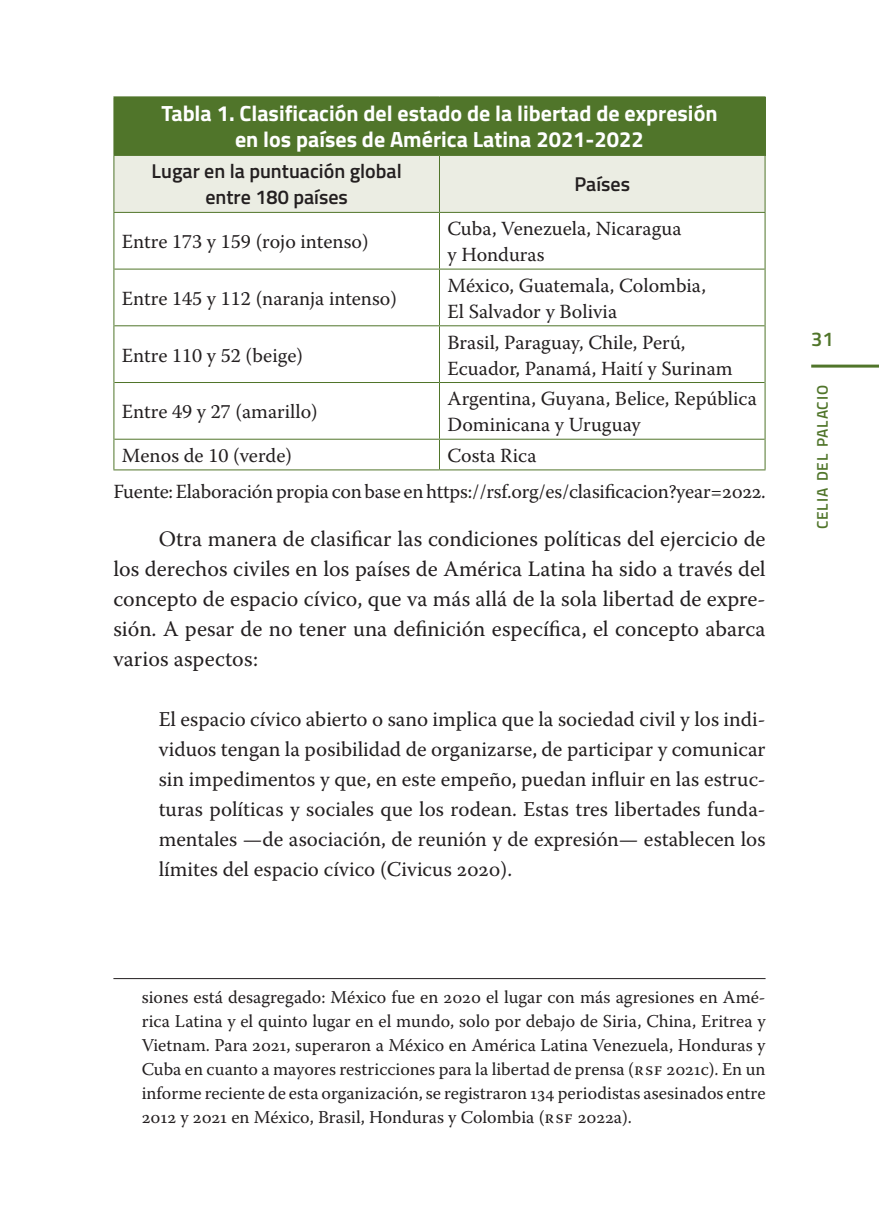
<style>
.page{position:relative;width:879px;height:1219px;background:#fff}
.page>*{position:absolute;margin:0;border:0;box-sizing:border-box;transform-origin:0 0}
.t1{font:22px/30px "Warnock Pro";color:#231f20;text-align:justify}
.t2{font:700 22px/26px "Titillium";color:#fff;text-align:center}
.t3{font:21px/30px "Warnock Pro";color:#231f20;text-align:justify}
.t4{font:20px/26px "Warnock Pro";color:#231f20}
.t5{font:600 20px/26px "Titillium";color:#231f20;text-align:center}
.t6{font:600 20px "Titillium";color:#50752a}
.t7{font:18px/24px "Warnock Pro";color:#231f20;text-align:justify}
.t8{font:600 15.4px "Titillium";letter-spacing:.055em;color:#50752a}
</style>
<div class="page">
<hr style="left:811px;top:365px;width:68px;height:3px;background:#50752a">
<div style="left:114px;top:97px;width:651px;height:58px;background:#50752a"></div>
<div style="left:114px;top:156px;width:650px;height:56px;background:#ebede3"></div>
<hr style="left:113px;top:96px;width:326px;height:1px;background:#50752a">
<hr style="left:439px;top:96px;width:326px;height:1px;background:#50752a">
<hr style="left:113px;top:97px;width:1px;height:58px;background:#50752a">
<hr style="left:113px;top:155px;width:326px;height:1px;background:#50752a">
<hr style="left:439px;top:155px;width:326px;height:1px;background:#50752a">
<hr style="left:113px;top:156px;width:1px;height:56px;background:#50752a">
<hr style="left:439px;top:156px;width:1px;height:56px;background:#50752a">
<hr style="left:764px;top:156px;width:1px;height:56px;background:#50752a">
<hr style="left:113px;top:212px;width:326px;height:1px;background:#50752a">
<hr style="left:439px;top:212px;width:326px;height:1px;background:#50752a">
<hr style="left:113px;top:213px;width:1px;height:56px;background:#50752a">
<hr style="left:113px;top:269px;width:1px;height:57px;background:#50752a">
<hr style="left:113px;top:326px;width:1px;height:56px;background:#50752a">
<hr style="left:113px;top:382px;width:1px;height:57px;background:#50752a">
<hr style="left:113px;top:439px;width:1px;height:30px;background:#50752a">
<hr style="left:439px;top:213px;width:1px;height:56px;background:#50752a">
<hr style="left:764px;top:213px;width:1px;height:56px;background:#50752a">
<hr style="left:439px;top:270px;width:1px;height:55px;background:#50752a">
<hr style="left:764px;top:269px;width:1px;height:57px;background:#50752a">
<hr style="left:439px;top:326px;width:1px;height:56px;background:#50752a">
<hr style="left:764px;top:326px;width:1px;height:56px;background:#50752a">
<hr style="left:439px;top:383px;width:1px;height:56px;background:#50752a">
<hr style="left:764px;top:382px;width:1px;height:57px;background:#50752a">
<svg style="left:439px;top:440px;width:1px;height:29px"></svg>
<hr style="left:764px;top:439px;width:1px;height:30px;background:#50752a">
<hr style="left:114px;top:269px;width:325px;height:1px;background:#50752a">
<hr style="left:439px;top:269px;width:325px;height:1px;background:#50752a">
<hr style="left:114px;top:325px;width:325px;height:1px;background:#50752a">
<hr style="left:439px;top:325px;width:325px;height:1px;background:#50752a">
<hr style="left:114px;top:382px;width:325px;height:1px;background:#50752a">
<hr style="left:439px;top:382px;width:325px;height:1px;background:#50752a">
<hr style="left:114px;top:439px;width:325px;height:1px;background:#50752a">
<hr style="left:439px;top:439px;width:325px;height:1px;background:#50752a">
<hr style="left:113px;top:469px;width:326px;height:1px;background:#50752a">
<hr style="left:439px;top:469px;width:326px;height:1px;background:#50752a">
<hr style="left:113px;top:978px;width:652px;height:1px;background:#231f20">
<p class="t2" style="left:161px;top:100px;width:557px">Tabla 1. Clasificación del estado de la libertad de expresión en los países de América Latina 2021-2022</p>
<p class="t5" style="left:152px;top:157px;width:252px">Lugar en la puntuación global entre 180 países</p>
<p class="t5" style="left:574px;top:170px;width:57px">Países</p>
<p class="t4" style="left:122px;top:228px;width:248px">Entre 173 y 159 (rojo intenso)</p>
<p class="t4" style="left:122px;top:285px;width:277px">Entre 145 y 112 (naranja intenso)</p>
<p class="t4" style="left:122px;top:342px;width:182px">Entre 110 y 52 (beige)</p>
<p class="t4" style="left:122px;top:398px;width:197px">Entre 49 y 27 (amarillo)</p>
<p class="t4" style="left:447px;top:215px;width:236px">Cuba, Venezuela, Nicaragua y Honduras</p>
<p class="t4" style="left:447px;top:272px;width:260px">México, Guatemala, Colombia,<br>El Salvador y Bolivia</p>
<p class="t4" style="left:447px;top:329px;width:287px">Brasil, Paraguay, Chile, Perú,<br>Ecuador, Panamá, Haití y Surinam</p>
<p class="t4" style="left:447px;top:385px;width:311px">Argentina, Guyana, Belice, República<br>Dominicana y Uruguay</p>
<p class="t4" style="left:122px;top:442px;width:172px">Menos de 10 (verde)</p>
<p class="t4" style="left:113px;top:437px;width:654px;line-height:36.4px;text-indent:334px">Costa Rica<br>Fuente: Elaboración propia con base en https://rsf.org/es/clasificacion?year=2022.</p>
<p class="t1" style="left:113px;top:524px;width:654px;text-indent:45px">Otra manera de clasificar las condiciones políticas del ejercicio de los derechos civiles en los países de América Latina ha sido a través del concepto de espacio cívico, que va más allá de la sola libertad de expre&shy;sión. A pesar de no tener una definición específica, el concepto abarca varios aspectos:</p>
<p class="t3" style="left:159px;top:704px;width:608px">El espacio cívico abierto o sano implica que la sociedad civil y los indi&shy;viduos tengan la posibilidad de organizarse, de participar y comunicar sin impedimentos y que, en este empeño, puedan influir en las estruc&shy;turas políticas y sociales que los rodean. Estas tres libertades funda&shy;mentales —de asociación, de reunión y de expresión— establecen los límites del espacio cívico (Civicus 2020).</p>
<p class="t7" style="left:142px;top:984px;width:625px">siones está desagregado: México fue en 2020 el lugar con más agresiones en Amé&shy;rica Latina y el quinto lugar en el mundo, solo por debajo de Siria, China, Eritrea y Vietnam. Para 2021, superaron a México en América Latina Venezuela, Honduras y Cuba en cuanto a mayores restricciones para la libertad de prensa (rsf 2021c). En un informe reciente de esta organización, se registraron 134 periodistas asesinados entre 2012 y 2021 en México, Brasil, Honduras y Colombia (rsf 2022a).</p>
<p class="t6" style="left:811px;top:323px;width:24px">31</p>
<p class="t8" style="left:811px;top:529px;width:145px;rotate:-90deg">celia del palacio</p>
</div>
